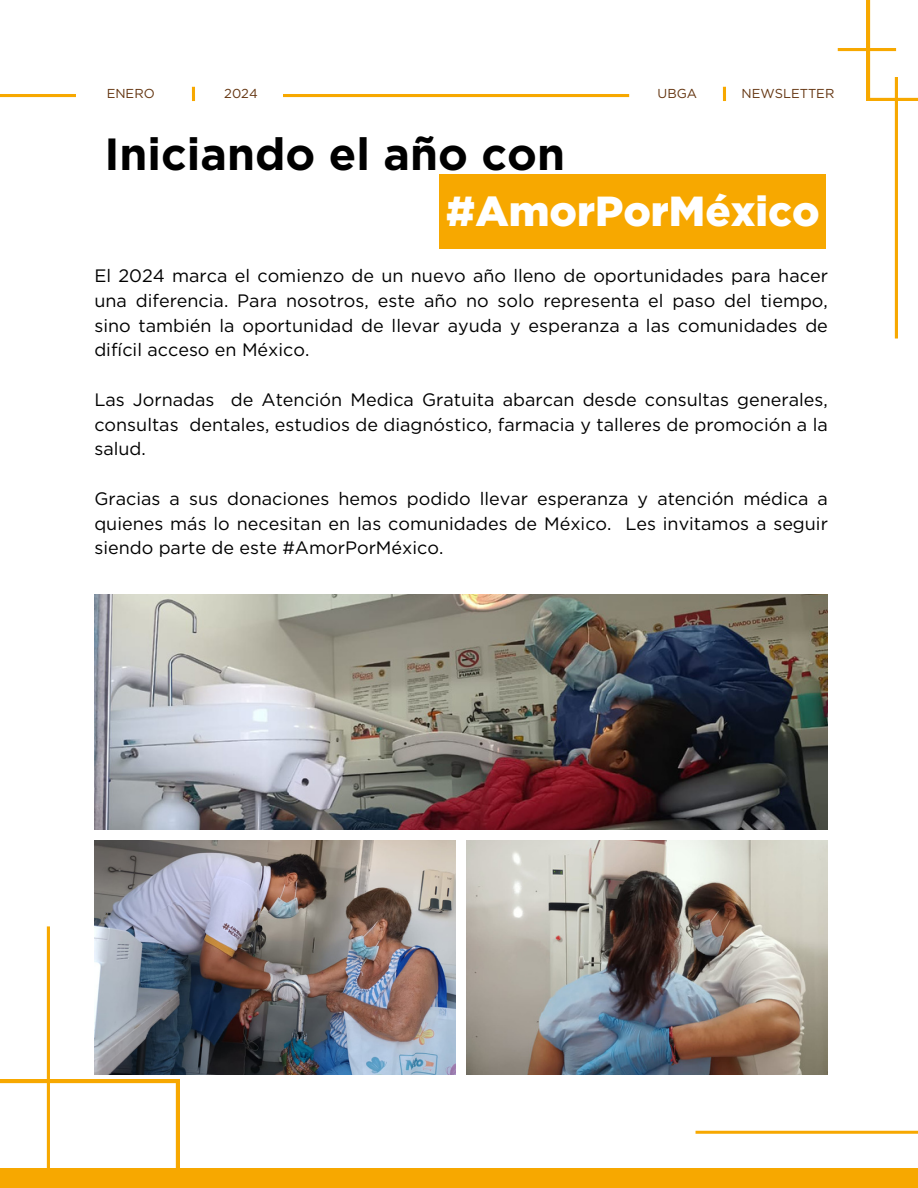
<style>
.page{position:relative;width:918px;height:1188px;background:#fff}
.page>*{position:absolute;margin:0;border:0;box-sizing:border-box;transform-origin:0 0}
.t1{font:700 45px "Gotham";color:#000}
.t2{font:900 42px "Gotham";color:#fff}
.t3{font:18px/24.8px "Gotham";color:#000;text-align:justify}
.t4{font:12.9px "Gotham";color:#643510}
</style>
<div class="page">
<img style="left:94px;top:594px;width:734px;height:235px">
<img style="left:94px;top:840px;width:362px;height:234px">
<img style="left:467px;top:840px;width:361px;height:234px">
<svg style="left:838px;top:0;width:80px;height:339px"></svg>
<svg style="left:0;top:87px;width:629px;height:14px"></svg>
<svg style="left:723px;top:87px;width:3px;height:14px"></svg>
<div style="left:439px;top:174px;width:387px;height:74px;background:#f7a800"></div>
<div style="left:0;top:1168px;width:917px;height:20px;background:#f7a800"></div>
<svg style="left:0;top:926px;width:179px;height:242px"></svg>
<svg style="left:695px;top:1131px;width:223px;height:3px"></svg>
<h1 class="t4" style="left:107px;top:86px;width:49px">ENERO</h1>
<h1 class="t4" style="left:224px;top:86px;width:35px">2024</h1>
<h2 class="t4" style="left:658px;top:86px;width:41px">UBGA</h2>
<h2 class="t4" style="left:742px;top:86px;width:94px">NEWSLETTER</h2>
<h2 class="t1" style="left:104px;top:127px;width:462px">Iniciando el año con</h2>
<h3 class="t2" style="left:446px;top:186px;width:375px">#AmorPorMéxico</h3>
<p class="t3" style="left:94px;top:263px;width:735px">El 2024 marca el comienzo de un nuevo año lleno de oportunidades para hacer una diferencia. Para nosotros, este año no solo representa el paso del tiempo, sino también la oportunidad de llevar ayuda y esperanza a las comunidades de difícil acceso en México.</p>
<h3 class="t3" style="left:94px;top:387px;width:735px">Las Jornadas de Atención Medica Gratuita abarcan desde consultas generales, consultas dentales, estudios de diagnóstico, farmacia y talleres de promoción a la salud.</h3>
<h3 class="t3" style="left:94px;top:486px;width:735px">Gracias a sus donaciones hemos podido llevar esperanza y atención médica a quienes más lo necesitan en las comunidades de México. Les invitamos a seguir siendo parte de este #AmorPorMéxico.</h3>
</div>
